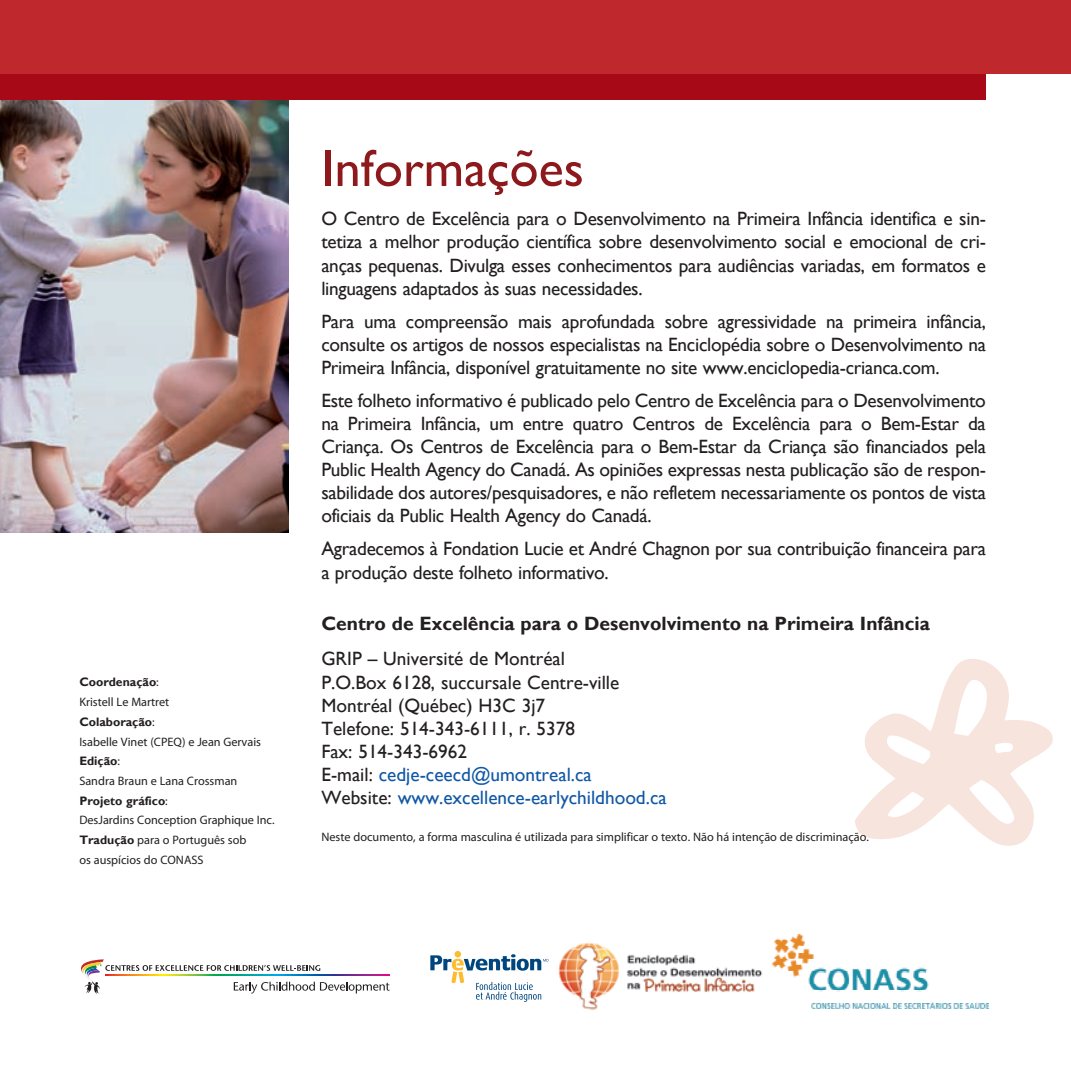
<style>
.page{position:relative;width:1071px;height:1071px;background:#fff}
.page>*{position:absolute;margin:0;border:0;box-sizing:border-box;transform-origin:0 0}
.t1{font:52.5px "Gill Sans";color:#8d191c}
.t2{font:19.25px/23.1px "Gill Sans";letter-spacing:-.015em;color:#231f20;text-align:justify}
.t3{font:700 19.25px "Gill Sans";color:#231f20}
.t4{font:12.25px/19.8px "Myriad Pro";color:#231f20}
.t5{font:700 12.25px "Gill Sans";color:#231f20}
.s1{font-family:"Myriad Pro";font-weight:400}
.s2{font-family:"Gill Sans";font-weight:700}
.s3{color:#1057a5}
</style>
<div class="page">
<img style="left:0;top:100px;width:288px;height:432px">
<svg style="left:855px;top:659px;width:198px;height:187px"></svg>
<div style="left:0;top:51px;width:985px;height:49px;background:#a70a16"></div>
<div style="left:0;top:0;width:1071px;height:73px;background:#bf292e"></div>
<svg style="left:430px;top:951px;width:119px;height:51px"></svg>
<img style="left:558px;top:943px;width:205px;height:67px">
<svg style="left:81px;top:959px;width:309px;height:35px"></svg>
<img style="left:772px;top:934px;width:217px;height:75px">
<p class="t5" style="left:79px;top:675px;width:81px">Coordenação<span class="s1">:</span></p>
<p class="t4" style="left:79px;top:692px;width:91px">Kristell Le Martret</p>
<p class="t5" style="left:79px;top:714px;width:77px">Colaboração<span class="s1">:</span></p>
<p class="t4" style="left:79px;top:731px;width:183px">Isabelle Vinet (CPEQ) e Jean Gervais</p>
<p class="t5" style="left:79px;top:754px;width:42px">Edição<span class="s1">:</span></p>
<p class="t4" style="left:79px;top:771px;width:160px">Sandra Braun e Lana Crossman</p>
<p class="t5" style="left:79px;top:793px;width:90px">Projeto gráfico<span class="s1">:</span></p>
<p class="t4" style="left:79px;top:810px;width:197px">DesJardins Conception Graphique Inc.<br><span class="s2">Tradução</span> para o Português sob<br>os auspícios do CONASS</p>
<h1 class="t1" style="left:321px;top:138px;width:264px">Informações</h1>
<p class="t2" style="left:321px;top:208px;width:666px">O Centro de Excelência para o Desenvolvimento na Primeira Infância identifica e sin&shy;tetiza a melhor produção científica sobre desenvolvimento social e emocional de cri&shy;anças pequenas. Divulga esses conhecimentos para audiências variadas, em formatos e linguagens adaptados às suas necessidades.</p>
<p class="t2" style="left:321px;top:310px;width:666px">Para uma compreensão mais aprofundada sobre agressividade na primeira infância, consulte os artigos de nossos especialistas na Enciclopédia sobre o Desenvolvimento na Primeira Infância, disponível gratuitamente no site www.enciclopedia-crianca.com.</p>
<p class="t2" style="left:321px;top:389px;width:666px">Este folheto informativo é publicado pelo Centro de Excelência para o Desenvolvimento na Primeira Infância, um entre quatro Centros de Excelência para o Bem-Estar da Criança. Os Centros de Excelência para o Bem-Estar da Criança são financiados pela Public Health Agency do Canadá. As opiniões expressas nesta publicação são de respon&shy;sabilidade dos autores/pesquisadores, e não refletem necessariamente os pontos de vista oficiais da Public Health Agency do Canadá.</p>
<p class="t2" style="left:321px;top:538px;width:666px">Agradecemos à Fondation Lucie et André Chagnon por sua contribuição financeira para a produção deste folheto informativo.</p>
<p class="t3" style="left:321px;top:612px;width:610px">Centro de Excelência para o Desenvolvimento na Primeira Infância</p>
<p class="t2" style="left:321px;top:648px;width:347px;text-align:left">GRIP – Université de Montréal<br>P.O.Box 6128, succursale Centre-ville Montréal (Québec) H3C 3j7<br>Telefone: 514-343-6111, r. 5378<br>Fax: 514-343-6962<br>E-mail: <span class="s3">cedje-ceecd@umontreal.ca </span>Website: <span class="s3">www.excellence-earlychildhood.ca</span></p>
<p class="t4" style="left:321px;top:827px;width:549px">Neste documento, a forma masculina é utilizada para simplificar o texto. Não há intenção de discriminação.</p>
</div>
